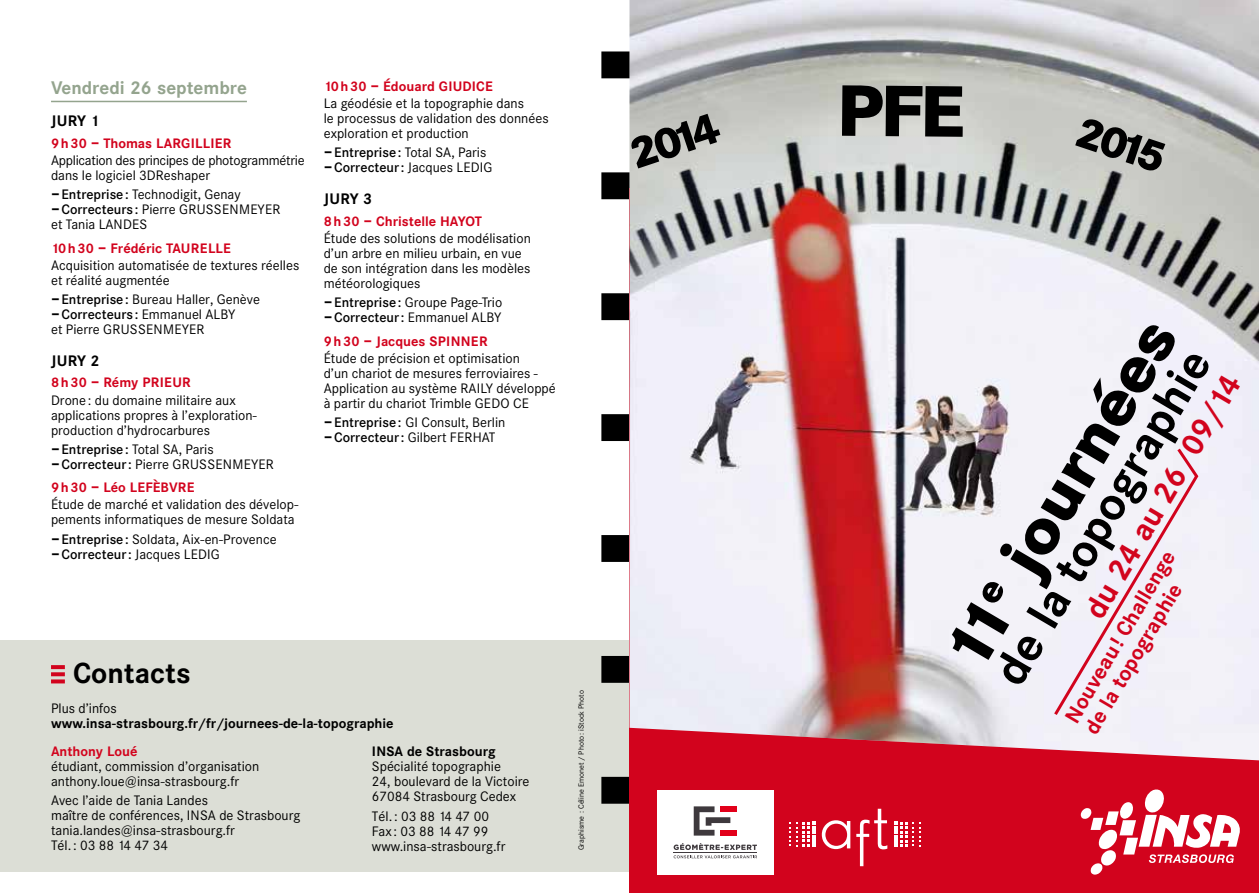
<style>
.page{position:relative;width:1259px;height:893px;background:#fff}
.page>*{position:absolute;margin:0;border:0;box-sizing:border-box;transform-origin:0 0}
.t1{font:800 64.05px "Corporate SBQ";color:#000}
.t2{font:700 46.65px "Corporate SBQ";color:#000}
.t3{font:800 43.2px "Corporate SBQ";color:#000}
.t4{font:700 30.6px "Corporate SBQ";color:#d2031d}
.t5{font:700 28.5px "Corporate SBQ";color:#000}
.t6{font:700 21px/22.4px "Corporate SBQ";color:#d2031d}
.t7{font:700 18px "Corporate SBQ";color:#94a48e}
.t8{font:700 15px "Corporate SBQ";letter-spacing:.02em;color:#000}
.t9{font:13.5px/15px "Corporate SBQ";color:#000}
.t10{font:700 13.5px "Corporate SBQ";color:#000}
.t11{font:13.5px/17.1px "Corporate SBQ";letter-spacing:-.02em;color:#000}
.t12{font:13.5px/15px "Corporate SBQ";letter-spacing:.02em;color:#000}
.t13{font:700 13.5px "Corporate SBQ";color:#d2031d}
.t14{font:7.5px "Corporate SBQ";color:#000}
.s1{font-weight:700;color:#d2031d}
.s2{font-weight:800;color:#d2031d}
.s3{font-weight:800}
.s4{font-weight:500}
</style>
<div class="page">
<div style="left:0;top:641px;width:629px;height:231px;background:#dcded6"></div>
<div style="left:601px;top:172px;width:107px;height:27px;background:#000"></div>
<div style="left:601px;top:293px;width:107px;height:27px;background:#000"></div>
<div style="left:601px;top:414px;width:107px;height:27px;background:#000"></div>
<div style="left:601px;top:535px;width:107px;height:27px;background:#000"></div>
<div style="left:601px;top:656px;width:107px;height:27px;background:#000"></div>
<div style="left:601px;top:51px;width:107px;height:27px;background:#000"></div>
<div style="left:601px;top:777px;width:212px;height:27px;background:#000"></div>
<div style="left:629px;top:189px;width:630px;height:704px;background:#d2031d"></div>
<img style="left:629px;top:0;width:630px;height:760px">
<svg style="left:1080px;top:789px;width:160px;height:86px"></svg>
<div style="left:657px;top:790px;width:116px;height:85px;background:#fff"></div>
<svg style="left:673px;top:843px;width:84px;height:15px"></svg>
<svg style="left:693px;top:806px;width:37px;height:30px"></svg>
<div style="left:720px;top:806px;width:17px;height:6px;background:#e2001a"></div>
<div style="left:720px;top:830px;width:17px;height:6px;background:#e2001a"></div>
<svg style="left:789px;top:821px;width:27px;height:26px"></svg>
<svg style="left:894px;top:821px;width:26px;height:26px"></svg>
<svg style="left:822px;top:820px;width:28px;height:29px"></svg>
<svg style="left:856px;top:809px;width:31px;height:57px"></svg>
<div style="left:1051px;top:445px;width:149px;height:273px;background:#f2f1f8"></div>
<hr style="left:51px;top:101px;width:196px;height:1px;background:#94a48e">
<svg style="left:51px;top:665px;width:14px;height:4px"></svg>
<svg style="left:51px;top:672px;width:14px;height:4px"></svg>
<svg style="left:51px;top:679px;width:14px;height:4px"></svg>
<svg style="left:842px;top:85px;width:121px;height:52px;background:#cdcec9"></svg>
<h3 class="t7" style="left:51px;top:77px;width:197px">Vendredi 26 septembre</h3>
<p class="t8" style="left:51px;top:112px;width:50px">Jury 1</p>
<p class="t11" style="left:51px;top:135px;width:255px"><span class="s1">9h30</span> <span class="s2">—</span> <span class="s1">Thomas Largillier<br></span>Application des principes de photogrammétrie</p>
<p class="t9" style="left:51px;top:166px;width:191px;line-height:19.2px">dans le logiciel 3DReshaper <span class="s3">−</span><span class="s4">Entreprise:</span> Technodigit, Genay</p>
<p class="t9" style="left:51px;top:202px;width:231px"><span class="s3">−</span><span class="s4">Correcteurs :</span> Pierre GRUSSENMEYER et Tania LANDES</p>
<p class="t9" style="left:51px;top:240px;width:250px;line-height:17.1px"><span class="s1">10h30</span> <span class="s2">—</span> <span class="s1">Frédéric Taurelle<br></span>Acquisition automatisée de textures réelles</p>
<p class="t9" style="left:51px;top:271px;width:210px;line-height:19.2px">et réalité augmentée<br><span class="s3">−</span><span class="s4">Entreprise:</span> Bureau Haller, Genève</p>
<p class="t12" style="left:51px;top:307px;width:186px"><span class="s3">−</span><span class="s4">Correcteurs :</span> Emmanuel ALBY et Pierre GRUSSENMEYER</p>
<p class="t8" style="left:51px;top:352px;width:50px">Jury 2</p>
<p class="t9" style="left:51px;top:374px;width:186px;line-height:17.1px"><span class="s1">8h30</span> <span class="s2">—</span> <span class="s1">Rémy Prieur<br></span>Drone: du domaine militaire aux</p>
<p class="t9" style="left:51px;top:407px;width:207px">applications propres à l’exploration&shy;production d’hydrocarbures</p>
<p class="t9" style="left:51px;top:442px;width:224px"><span class="s3">−</span><span class="s4">Entreprise:</span> Total SA, Paris <span class="s3">−</span><span class="s4">Correcteur:</span> Pierre GRUSSENMEYER</p>
<p class="t9" style="left:51px;top:479px;width:249px;line-height:17.1px"><span class="s1">9h30</span> <span class="s2">—</span> <span class="s1">Léo Lefèbvre<br></span>Étude de marché et validation des dévelop-</p>
<p class="t9" style="left:51px;top:510px;width:245px;line-height:19.2px">pements informatiques de mesure Soldata <span class="s3">−</span><span class="s4">Entreprise:</span> Soldata, Aix-en-Provence</p>
<p class="t9" style="left:51px;top:547px;width:170px"><span class="s3">−</span><span class="s4">Correcteur:</span> Jacques LEDIG</p>
<p class="t9" style="left:324px;top:78px;width:202px;line-height:17.1px"><span class="s1">10h30</span> <span class="s2">—</span> <span class="s1">Édouard GIU DICE<br></span>La géodésie et la topographie dans</p>
<p class="t9" style="left:324px;top:111px;width:226px">le processus de validation des données exploration et production</p>
<p class="t9" style="left:324px;top:145px;width:170px"><span class="s3">−</span><span class="s4">Entreprise:</span> Total SA, Paris <span class="s3">−</span><span class="s4">Correcteur:</span> Jacques LEDIG</p>
<p class="t8" style="left:324px;top:190px;width:50px">Jury 3</p>
<p class="t9" style="left:324px;top:213px;width:209px;line-height:17.1px"><span class="s1">8h30</span> <span class="s2">—</span> <span class="s1">Christelle Hayot<br></span>Étude des solutions de modélisation</p>
<p class="t9" style="left:324px;top:246px;width:208px">d’un arbre en milieu urbain, en vue de son intégration dans les modèles météorologiques</p>
<p class="t9" style="left:324px;top:295px;width:180px"><span class="s3">−</span><span class="s4">Entreprise:</span> Groupe Page-Trio <span class="s3">−</span><span class="s4">Correcteur:</span> Emmanuel ALBY</p>
<p class="t9" style="left:324px;top:333px;width:198px;line-height:17.1px"><span class="s1">9h30</span> <span class="s2">—</span> <span class="s1">Jacques Spinn er<br></span>Étude de précision et optimisation</p>
<p class="t9" style="left:324px;top:366px;width:233px">d’un chariot de mesures ferroviaires -<br>Application au système RAILY développé à partir du chariot Trimble GEDO CE</p>
<p class="t9" style="left:324px;top:415px;width:183px"><span class="s3">−</span><span class="s4">Entreprise:</span> GI Consult, Berlin <span class="s3">−</span><span class="s4">Correcteur:</span> Gilbert FERHAT</p>
<h3 class="t5" style="left:73px;top:656px;width:119px">Contacts</h3>
<p class="t9" style="left:51px;top:701px;width:67px">Plus d’infos</p>
<p class="t10" style="left:51px;top:715px;width:344px">www.insa-strasbourg.fr/fr/journees-de-la-topographie</p>
<p class="t13" style="left:51px;top:743px;width:88px">Anthony Loué</p>
<p class="t9" style="left:51px;top:759px;width:210px">étudiant, commission d’organisation anthony.loue@insa-strasbourg.fr</p>
<p class="t9" style="left:51px;top:793px;width:251px">Avec l’aide de Tania Landes<br>maître de conférences, INSA de Strasbourg tania.landes@insa-strasbourg.fr<br>Tél.: 03 88 14 47 34</p>
<p class="t10" style="left:372px;top:743px;width:125px">I NSA de Strasbourg</p>
<p class="t9" style="left:372px;top:759px;width:159px">Spécialité topographie<br>24, boulevard de la Victoire<br>67084 Strasbourg Cedex</p>
<p class="t9" style="left:372px;top:809px;width:135px">Tél.: 03 88 14 47 00<br>Fax : 03 88 14 47 99 www.insa-strasbourg.fr</p>
<p class="t14" style="left:577px;top:850px;width:162px;rotate:-90deg">Graphisme : Céline Emonet / Photo: iStock Photo</p>
<h3 class="t3" style="left:621px;top:129px;width:94px;rotate:-19deg">2014</h3>
<h3 class="t3" style="left:1086px;top:103px;width:94px;rotate:19deg">2015</h3>
<h1 class="t1" style="left:924px;top:641px;width:394px;rotate:-59deg">11<sup>e</sup> journées</h1>
<h2 class="t2" style="left:982px;top:667px;width:382px;rotate:-60deg">de la topographie</h2>
<h3 class="t4" style="left:1077px;top:607px;width:279px;rotate:-60deg">du 24 au 26 09/14</h3>
<h3 class="t6" style="left:1061px;top:716px;width:198px;rotate:-60deg">Nouveau! Challenge de la topographie</h3>
</div>
